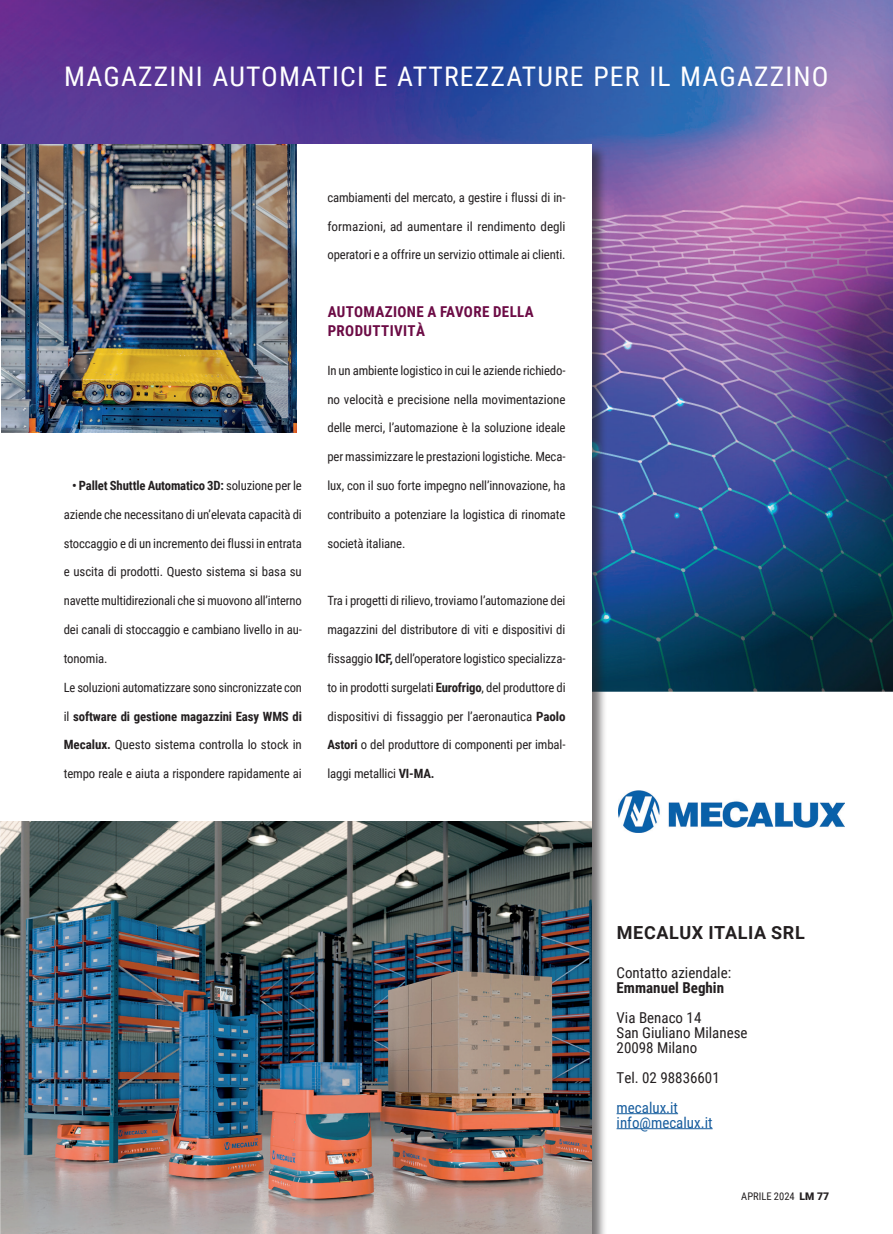
<style>
.page{position:relative;width:893px;height:1234px;background:#fff}
.page>*{position:absolute;margin:0;border:0;box-sizing:border-box;transform-origin:0 0}
.t1{font:27px "Roboto Condensed";letter-spacing:.04em;color:#fff}
.DOSS_NOME_AZIENDA_DATI_022{font:700 18px "Roboto";letter-spacing:.035em;color:#231f20}
.DOSS_DATI_AZIENDA_022{font:15px "Roboto Condensed";color:#231f20}
.DOSS_INTERTITOLO_022{font:700 15px "Roboto Condensed";letter-spacing:.025em;color:#6c0b45}
.DOSS_DATI_AZIENDA_022-2{font:15px "Roboto Condensed";color:#175d9e}
.DOSS_DATI_AZIENDA_022-3{font:700 15px "Roboto Condensed";color:#231f20}
.DOSS_BODY_022{font:12.75px "Roboto Condensed";letter-spacing:-.01em;color:#231f20}
.DOSS_BODY_022-2{font:700 12.75px "Roboto Condensed";letter-spacing:-.01em;color:#231f20}
.t2{font:10.5px "Roboto Condensed";color:#231f20}
.s1{font-weight:400}
.s2{font-weight:700}
.s3{font-family:"Roboto";font-weight:900}
</style>
<div class="page">
<img style="left:0;top:0;width:893px;height:691px">
<div style="left:0;top:144px;width:608px;height:1089px;background:#231f20;opacity:.6"></div>
<div style="left:0;top:144px;width:591px;height:1089px;background:#fff"></div>
<img style="left:619px;top:790px;width:226px;height:42px">
<hr style="left:617px;top:1113px;width:61px;height:1px;background:#175d9e">
<hr style="left:617px;top:1128px;width:96px;height:1px;background:#175d9e">
<img style="left:1px;top:144px;width:295px;height:288px">
<img style="left:0;top:821px;width:591px;height:412px">
<p class="t1" style="left:64px;top:58px;width:766px">MAGAZZINI AUTOMATICI E ATTREZZATURE PER IL MAGAZZINO</p>
<p class="DOSS_BODY_022-2" style="left:72px;top:476px;width:231px">• Pallet Shuttle Automatico 3D: <span class="s1">soluzione per le</span></p>
<p class="DOSS_BODY_022" style="left:64px;top:505px;width:240px">aziende che necessitano di un’elevata capacità di</p>
<p class="DOSS_BODY_022" style="left:64px;top:534px;width:240px">stoccaggio e di un incremento dei flussi in entrata</p>
<p class="DOSS_BODY_022" style="left:64px;top:563px;width:240px">e uscita di prodotti. Questo sistema si basa su</p>
<p class="DOSS_BODY_022" style="left:64px;top:591px;width:240px">navette multidirezionali che si muovono all’interno</p>
<p class="DOSS_BODY_022" style="left:64px;top:620px;width:240px">dei canali di stoccaggio e cambiano livello in au-</p>
<p class="DOSS_BODY_022" style="left:64px;top:649px;width:45px">tonomia.</p>
<p class="DOSS_BODY_022" style="left:64px;top:678px;width:240px">Le soluzioni automatizzare sono sincronizzate con</p>
<p class="DOSS_BODY_022-2" style="left:64px;top:707px;width:240px"><span class="s1">il</span> software di gestione magazzini Easy WMS di</p>
<p class="DOSS_BODY_022" style="left:64px;top:735px;width:240px"><span class="s2">Mecalux.</span> Questo sistema controlla lo stock in</p>
<p class="DOSS_BODY_022" style="left:64px;top:764px;width:240px">tempo reale e aiuta a rispondere rapidamente ai</p>
<p class="DOSS_BODY_022" style="left:327px;top:188px;width:240px">cambiamenti del mercato, a gestire i flussi di in-</p>
<p class="DOSS_BODY_022" style="left:327px;top:217px;width:240px">formazioni, ad aumentare il rendimento degli</p>
<p class="DOSS_BODY_022" style="left:327px;top:246px;width:240px">operatori e a offrire un servizio ottimale ai clienti.</p>
<p class="DOSS_INTERTITOLO_022" style="left:328px;top:301px;width:208px">AUTOMAZIONE A FAVORE DELLA</p>
<p class="DOSS_INTERTITOLO_022" style="left:328px;top:320px;width:99px">PRODUTTIVITÀ</p>
<p class="DOSS_BODY_022" style="left:327px;top:361px;width:240px">In un ambiente logistico in cui le aziende richiedo-</p>
<p class="DOSS_BODY_022" style="left:327px;top:390px;width:240px">no velocità e precisione nella movimentazione</p>
<p class="DOSS_BODY_022" style="left:327px;top:419px;width:240px">delle merci, l’automazione è la soluzione ideale</p>
<p class="DOSS_BODY_022" style="left:327px;top:447px;width:240px">per massimizzare le prestazioni logistiche. Meca-</p>
<p class="DOSS_BODY_022" style="left:327px;top:476px;width:240px">lux, con il suo forte impegno nell’innovazione, ha</p>
<p class="DOSS_BODY_022" style="left:327px;top:505px;width:240px">contribuito a potenziare la logistica di rinomate</p>
<p class="DOSS_BODY_022" style="left:327px;top:534px;width:79px">società italiane.</p>
<p class="DOSS_BODY_022" style="left:327px;top:591px;width:239px">Tra i progetti di rilievo, troviamo l’automazione dei</p>
<p class="DOSS_BODY_022" style="left:327px;top:620px;width:240px">magazzini del distributore di viti e dispositivi di</p>
<p class="DOSS_BODY_022" style="left:327px;top:649px;width:240px">fissaggio <span class="s2">ICF,</span> dell’operatore logistico specializza-</p>
<p class="DOSS_BODY_022" style="left:327px;top:678px;width:240px">to in prodotti surgelati <span class="s2">Eurofrigo</span>, del produttore di</p>
<p class="DOSS_BODY_022" style="left:327px;top:707px;width:240px">dispositivi di fissaggio per l’aeronautica <span class="s2">Paolo</span></p>
<p class="DOSS_BODY_022" style="left:327px;top:735px;width:240px"><span class="s2">Astori</span> o del produttore di componenti per imbal-</p>
<p class="DOSS_BODY_022" style="left:327px;top:764px;width:109px">laggi metallici <span class="s2">VI-MA.</span></p>
<p class="DOSS_NOME_AZIENDA_DATI_022" style="left:617px;top:919px;width:189px">MECALUX ITALIA SRL</p>
<p class="DOSS_DATI_AZIENDA_022" style="left:617px;top:961px;width:116px">Contatto aziendale:</p>
<p class="DOSS_DATI_AZIENDA_022-3" style="left:617px;top:976px;width:109px">Emmanuel Beghin</p>
<p class="DOSS_DATI_AZIENDA_022" style="left:617px;top:1006px;width:86px">Via Benaco 14</p>
<p class="DOSS_DATI_AZIENDA_022" style="left:617px;top:1021px;width:132px">San Giuliano Milanese</p>
<p class="DOSS_DATI_AZIENDA_022" style="left:617px;top:1036px;width:82px">20098 Milano</p>
<p class="DOSS_DATI_AZIENDA_022" style="left:617px;top:1066px;width:105px">Tel. 02 98836601</p>
<p class="DOSS_DATI_AZIENDA_022-2" style="left:617px;top:1096px;width:63px">mecalux.it</p>
<p class="DOSS_DATI_AZIENDA_022-2" style="left:617px;top:1111px;width:97px">info@mecalux.it</p>
<p class="t2" style="left:741px;top:1188px;width:89px">APRILE 2024 <span class="s3">LM 77</span></p>
</div>
